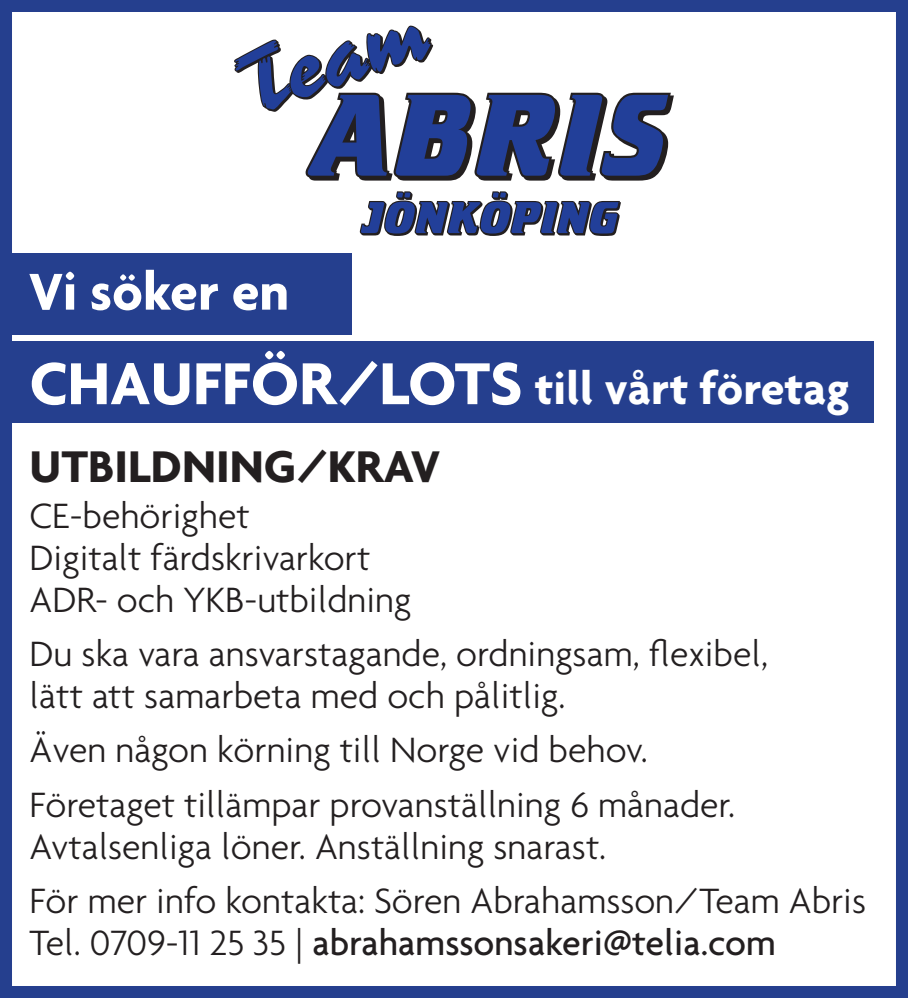
<style>
.page{position:relative;width:908px;height:998px;background:#fff}
.page>*{position:absolute;margin:0;border:0;box-sizing:border-box;transform-origin:0 0}
.t1{font:700 56px "Agenda";color:#fff}
.t2{font:700 48px/77.6px "Agenda";color:#fff}
.t3{font:300 38px/42px "Agenda";color:#231f20}
.t4{font:500 38px "Agenda";color:#231f20}
.s1{font-size:64px}
.s2{color:#231f20}
.s3{font-weight:300}
</style>
<div class="page">
<svg style="left:234px;top:25px;width:439px;height:156px"></svg>
<svg style="left:359px;top:191px;width:261px;height:45px"></svg>
<div style="left:0;top:0;width:907px;height:998px;border:12px solid #253f8e"></div>
<div style="left:0;top:253px;width:351px;height:81px;background:#253f8e"></div>
<div style="left:8px;top:341px;width:865px;height:82px;background:#253f8e"></div>
<h1 class="t1" style="left:29px;top:257px;width:261px">Vi söker en</h1>
<p class="t2" style="left:29px;top:349px;width:821px"><span class="s1">CHAUFFÖR/LOTS</span> till vårt företag<br><span class="s2">UTBILDNING/KRAV</span></p>
<p class="t3" style="left:29px;top:494px;width:383px">CE-behörighet<br>Digitalt färdskrivarkort<br>ADR- och YKB-utbildning</p>
<p class="t3" style="left:29px;top:632px;width:739px">Du ska vara ansvarstagande, ordningsam, flexibel, lätt att samarbeta med och pålitlig.</p>
<p class="t3" style="left:29px;top:722px;width:707px;line-height:54.4px">Även någon körning till Norge vid behov.<br>Företaget tillämpar provanställning 6 månader.</p>
<p class="t3" style="left:29px;top:819px;width:837px;line-height:54.4px">Avtalsenliga löner. Anställning snarast.<br>För mer info kontakta: Sören Abrahamsson/Team Abris</p>
<p class="t4" style="left:29px;top:920px;width:747px"><span class="s3">Tel. 0709-11 25 35 |</span> abrahamssonsakeri@telia.com</p>
</div>
